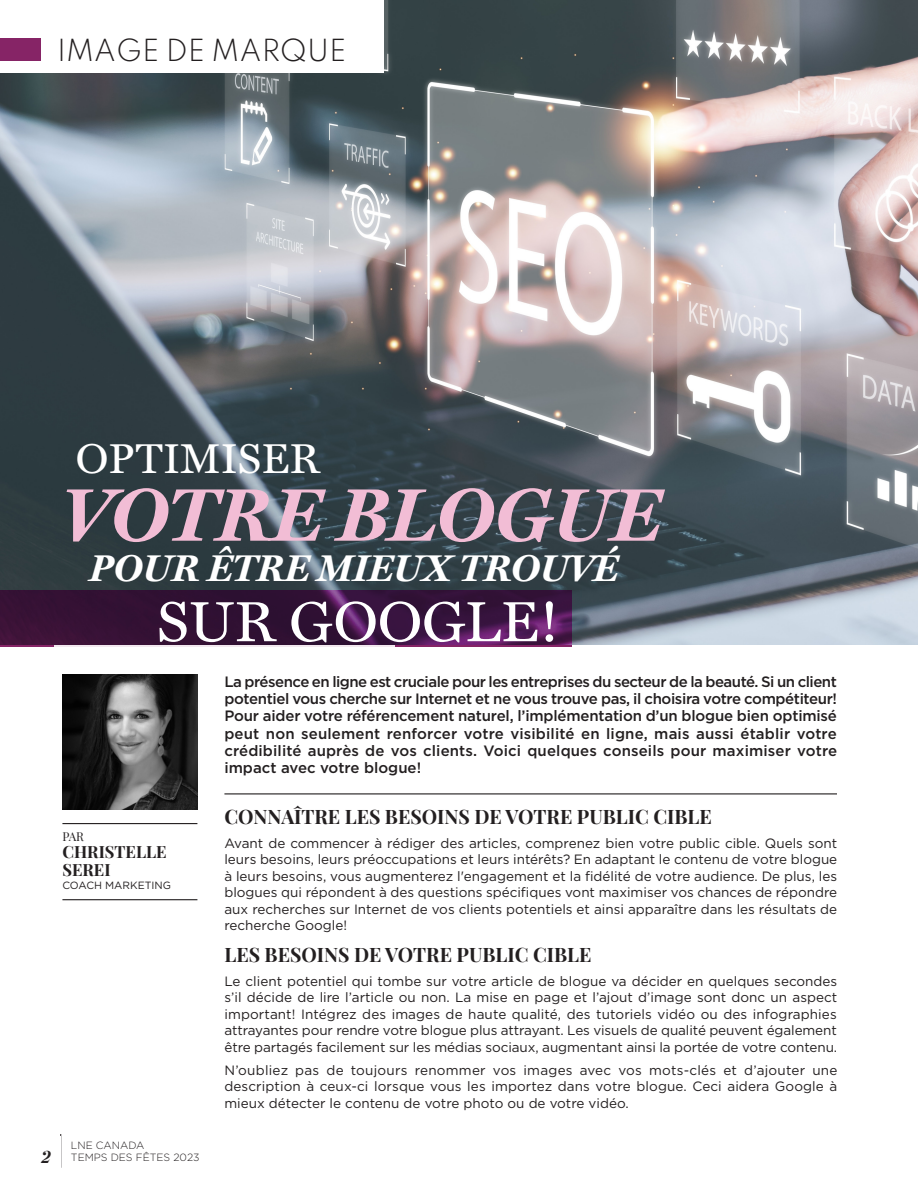
<style>
.page{position:relative;width:918px;height:1188px;background:#fff}
.page>*{position:absolute;margin:0;border:0;box-sizing:border-box;transform-origin:0 0}
.t1{font:italic 700 75px "Miller Text";color:#f2bdd5}
.t2{font:57px "Miller Text";color:#fff}
.t3{font:42px "Miller Text";color:#fff}
.t4{font:italic 700 37.5px "Miller Text";color:#fff}
.t5{font:300 27px "Spartan";color:#231f20}
.t6{font:700 19.5px "Playfair Display";color:#231f20}
.t7{font:700 16.5px/18px "Playfair Display";color:#231f20}
.t8{font:500 15px/17.2px "Gotham";letter-spacing:.005em;color:#231f20;text-align:justify}
.t9{font:13.5px/16.5px "Gotham";color:#231f20;text-align:justify}
.t10{font:12px "Playfair Display";color:#231f20}
.t11{font:300 10.5px/12px "Gotham";color:#231f20}
.t12{font:10.5px "Gotham";color:#231f20}
.s1{font-family:"Bodoni FLF";font-weight:700;font-style:italic;font-size:18px}
</style>
<div class="page">
<img style="left:62px;top:675px;width:135px;height:135px">
<hr style="left:62px;top:823px;width:135px;height:1px;background:#231f20">
<hr style="left:62px;top:899px;width:135px;height:1px;background:#231f20">
<img style="left:0;top:0;width:918px;height:645px">
<svg style="left:0;top:590px;width:572px;height:57px;background:#3e1840"></svg>
<div style="left:0;top:0;width:383px;height:73px;background:#fff"></div>
<hr style="left:224px;top:793px;width:613px;height:1px;background:#231f20">
<div style="left:0;top:38px;width:40px;height:23px;background:#862466"></div>
<hr style="left:60px;top:1134px;width:1px;height:34px;background:#231f20">
<h3 class="t5" style="left:57px;top:30px;width:291px">IMAGE DE MARQUE</h3>
<h3 class="t3" style="left:76px;top:426px;width:245px">OPTIMISER</h3>
<h1 class="t1" style="left:62px;top:454px;width:600px">VOTRE BLOGUE</h1>
<h3 class="t4" style="left:89px;top:538px;width:530px">POUR ÊTRE MIEUX TROUVÉ</h3>
<h2 class="t2" style="left:157px;top:577px;width:404px">SUR GOOGLE!</h2>
<p class="t10" style="left:62px;top:827px;width:23px">PAR</p>
<p class="t7" style="left:62px;top:841px;width:106px">CHRISTELLE<br>SEREI</p>
<p class="t12" style="left:62px;top:879px;width:110px">COACH MARKETING</p>
<p class="t11" style="left:31px;top:1139px;width:170px;text-indent:39px">LNE CANADA<br><sup>24</sup><span class="s1">2</span> TEMPS DES FÊTES 2023</p>
<p class="t8" style="left:224px;top:673px;width:614px">La présence en ligne est cruciale pour les entreprises du secteur de la beauté. Si un client potentiel vous cherche sur Internet et ne vous trouve pas, il choisira votre compétiteur!<br>Pour aider votre référencement naturel, l’implémentation d’un blogue bien optimisé peut non seulement renforcer votre visibilité en ligne, mais aussi établir votre crédibilité auprès de vos clients. Voici quelques conseils pour maximiser votre impact avec votre blogue!</p>
<h3 class="t6" style="left:224px;top:802px;width:489px">CONNAÎTRE LES BESOINS DE VOTRE PUBLIC CIBLE</h3>
<p class="t9" style="left:224px;top:834px;width:614px">Avant de commencer à rédiger des articles, comprenez bien votre public cible. Quels sont leurs besoins, leurs préoccupations et leurs intérêts? En adaptant le contenu de votre blogue à leurs besoins, vous augmenterez l'engagement et la fidélité de votre audience. De plus, les blogues qui répondent à des questions spécifiques vont maximiser vos chances de répondre aux recherches sur Internet de vos clients potentiels et ainsi apparaître dans les résultats de recherche Google!</p>
<h3 class="t6" style="left:224px;top:940px;width:368px">LES BESOINS DE VOTRE PUBLIC CIBLE</h3>
<p class="t9" style="left:224px;top:972px;width:614px">Le client potentiel qui tombe sur votre article de blogue va décider en quelques secondes s’il décide de lire l’article ou non. La mise en page et l’ajout d’image sont donc un aspect important! Intégrez des images de haute qualité, des tutoriels vidéo ou des infographies attrayantes pour rendre votre blogue plus attrayant. Les visuels de qualité peuvent également être partagés facilement sur les médias sociaux, augmentant ainsi la portée de votre contenu.</p>
<p class="t9" style="left:224px;top:1061px;width:615px">N’oubliez pas de toujours renommer vos images avec vos mots-clés et d’ajouter une description à ceux-ci lorsque vous les importez dans votre blogue. Ceci aidera Google à mieux détecter le contenu de votre photo ou de votre vidéo.</p>
</div>
